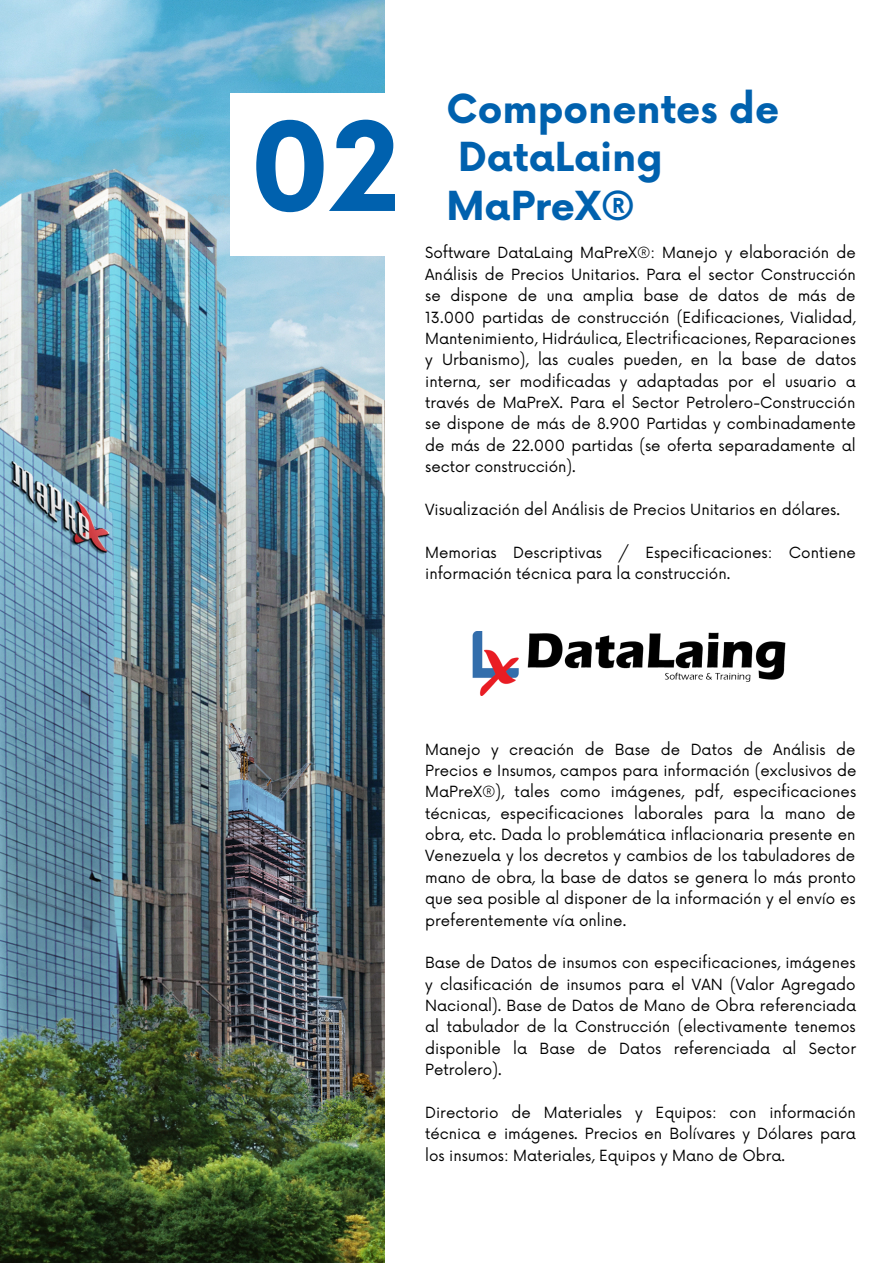
<style>
.page{position:relative;width:893px;height:1264px;background:#fff}
.page>*{position:absolute;margin:0;border:0;box-sizing:border-box;transform-origin:0 0}
.t1{font:700 119.85px "Now";color:#0061ae}
.t2{font:700 39px/48.3px "Now";color:#0061ae}
.t3{font:15px/21.3px "Now";color:#000;text-align:justify}
</style>
<div class="page">
<img style="left:0;top:0;width:384px;height:1262px">
<div style="left:231px;top:94px;width:187px;height:162px;background:#fff"></div>
<img style="left:472px;top:631px;width:314px;height:64px">
<p class="t1" style="left:249px;top:103px;width:152px">02</p>
<p class="t2" style="left:446px;top:87px;width:334px">Componentes de<br>DataLaing</p>
<p class="t2" style="left:446px;top:184px;width:190px">MaPreX®</p>
<p class="t3" style="left:425px;top:243px;width:433px">Software DataLaing MaPreX®: Manejo y elaboración de Análisis de Precios Unitarios. Para el sector Construcción se dispone de una amplia base de datos de más de 13.000 partidas de construcción (Edificaciones, Vialidad, Mantenimiento, Hidráulica, Electrificaciones, Reparaciones y Urbanismo), las cuales pueden, en la base de datos interna, ser modificadas y adaptadas por el usuario a través de MaPreX. Para el Sector Petrolero-Construcción se dispone de más de 8.900 Partidas y combinadamente de más de 22.000 partidas (se oferta separadamente al sector construcción).</p>
<p class="t3" style="left:425px;top:499px;width:416px">Visualización del Análisis de Precios Unitarios en dólares.</p>
<p class="t3" style="left:425px;top:542px;width:432px">Memorias Descriptivas / Especificaciones: Contiene información técnica para la construcción.</p>
<p class="t3" style="left:425px;top:739px;width:432px">Manejo y creación de Base de Datos de Análisis de Precios e Insumos, campos para información (exclusivos de MaPreX®), tales como imágenes, pdf, especificaciones técnicas, especificaciones laborales para la mano de obra, etc. Dada lo problemática inflacionaria presente en Venezuela y los decretos y cambios de los tabuladores de mano de obra, la base de datos se genera lo más pronto que sea posible al disponer de la información y el envío es preferentemente vía online.</p>
<p class="t3" style="left:425px;top:953px;width:432px">Base de Datos de insumos con especificaciones, imágenes y clasificación de insumos para el VAN (Valor Agregado Nacional). Base de Datos de Mano de Obra referenciada al tabulador de la Construcción (electivamente tenemos disponible la Base de Datos referenciada al Sector Petrolero).</p>
<p class="t3" style="left:425px;top:1102px;width:432px">Directorio de Materiales y Equipos: con información técnica e imágenes. Precios en Bolívares y Dólares para los insumos: Materiales, Equipos y Mano de Obra.</p>
</div>
